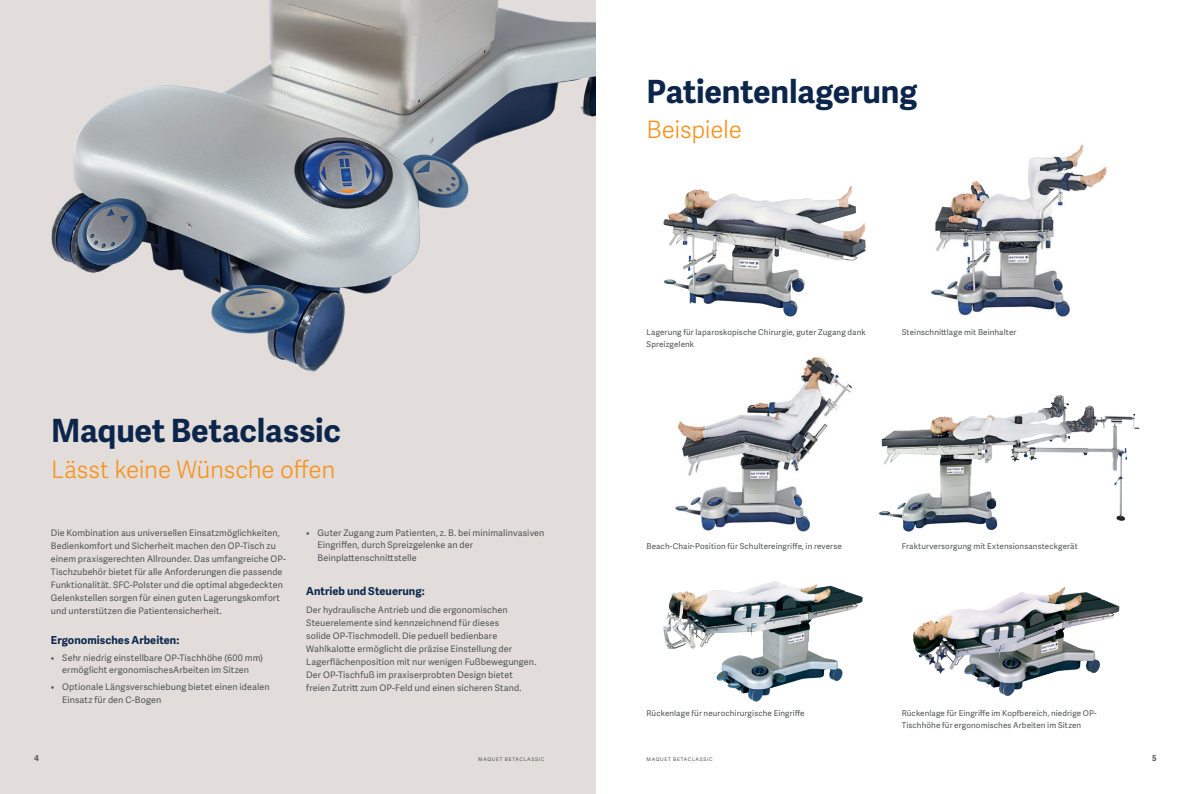
<style>
.page{position:relative;width:1191px;height:794px;background:#fff}
.page>*{position:absolute;margin:0;border:0;box-sizing:border-box;transform-origin:0 0}
.t1{font:700 32px "Adelle Sans";letter-spacing:-.005em;color:#0c254b}
.t2{font:300 24px "Adelle Sans";letter-spacing:-.01em;color:#f7931d}
.t3{font:700 11px "Adelle Sans";letter-spacing:.005em;color:#0c254b}
.t4{font:9px/13px "Adelle Sans";letter-spacing:.01em;color:#505353}
.t5{font:8px/12px "Adelle Sans";letter-spacing:.015em;color:#505353}
.t6{font:700 8px "Adelle Sans";color:#505353}
.t7{font:5px "Adelle Sans";letter-spacing:.145em;color:#505353}
</style>
<div class="page">
<div style="left:0;top:0;width:595px;height:794px;background:#e2ddda"></div>
<img style="left:51px;top:0;width:544px;height:372px">
<img style="left:663px;top:186px;width:203px;height:131px">
<img style="left:675px;top:357px;width:177px;height:174px">
<img style="left:931px;top:144px;width:176px;height:173px">
<img style="left:879px;top:395px;width:261px;height:137px">
<img style="left:663px;top:581px;width:200px;height:121px">
<img style="left:913px;top:587px;width:207px;height:109px">
<h1 class="t1" style="left:646px;top:68px;width:272px">Patientenlagerung</h1>
<h2 class="t2" style="left:646px;top:113px;width:97px">Beispiele</h2>
<h1 class="t1" style="left:51px;top:407px;width:291px">Maquet Betaclassic</h1>
<h2 class="t2" style="left:51px;top:452px;width:286px">Lässt keine Wünsche offen</h2>
<p class="t4" style="left:51px;top:525px;width:236px">Die Kombination aus universellen Einsatzmöglichkeiten, Bedienkomfort und Sicherheit machen den OP-Tisch zu einem praxisgerechten Allrounder. Das umfangreiche OP-Tischzubehör bietet für alle Anforderungen die passende Funktionalität. SFC-Polster und die optimal abgedeckten Gelenkstellen sorgen für einen guten Lagerungskomfort und unterstützen die Patientensicherheit.</p>
<p class="t3" style="left:51px;top:631px;width:130px">Ergonomisches Arbeiten:</p>
<p class="t4" style="left:51px;top:651px;width:214px;text-align:center">• Sehr niedrig einstellbare OP-Tischhöhe (600 mm) ermöglicht ergonomischesArbeiten im Sitzen</p>
<p class="t4" style="left:62px;top:680px;width:209px;text-indent:-11px">• Optionale Längsverschiebung bietet einen idealen<br>Einsatz für den C-Bogen</p>
<p class="t4" style="left:317px;top:526px;width:228px;text-indent:-11px">• Guter Zugang zum Patienten, z. B. bei minimalinvasiven<br>Eingriffen, durch Spreizgelenke an der<br>Beinplattenschnittstelle</p>
<p class="t3" style="left:306px;top:583px;width:120px">Antrieb und Steuerung:</p>
<p class="t4" style="left:306px;top:602px;width:232px">Der hydraulische Antrieb und die ergonomischen Steuerelemente sind kennzeichnend für dieses<br>solide OP-Tischmodell. Die peduell bedienbare Wahlkalotte ermöglicht die präzise Einstellung der Lagerflächenposition mit nur wenigen Fußbewegungen.<br>Der OP-Tischfuß im praxiserprobten Design bietet freien Zutritt zum OP-Feld und einen sicheren Stand.</p>
<p class="t5" style="left:646px;top:325px;width:221px">Lagerung für laparoskopische Chirurgie, guter Zugang dank<br>Spreizgelenk</p>
<p class="t5" style="left:901px;top:325px;width:116px">Steinschnittlage mit Beinhalter</p>
<p class="t5" style="left:646px;top:540px;width:197px">Beach-Chair-Position für Schultereingriffe, in reverse</p>
<p class="t5" style="left:901px;top:540px;width:177px">Frakturversorgung mit Extensionsansteckgerät</p>
<p class="t5" style="left:646px;top:707px;width:160px">Rückenlage für neurochirurgische Eingriffe</p>
<p class="t5" style="left:901px;top:707px;width:196px">Rückenlage für Eingriffe im Kopfbereich, niedrige OP-<br>Tischhöhe für ergonomisches Arbeiten im Sitzen</p>
<p class="t6" style="left:34px;top:752px;width:6px">4</p>
<p class="t7" style="left:478px;top:756px;width:68px">MAQUET BETACLASSIC</p>
<p class="t7" style="left:646px;top:756px;width:68px">MAQUET BETACLASSIC</p>
<p class="t6" style="left:1152px;top:752px;width:6px">5</p>
</div>
